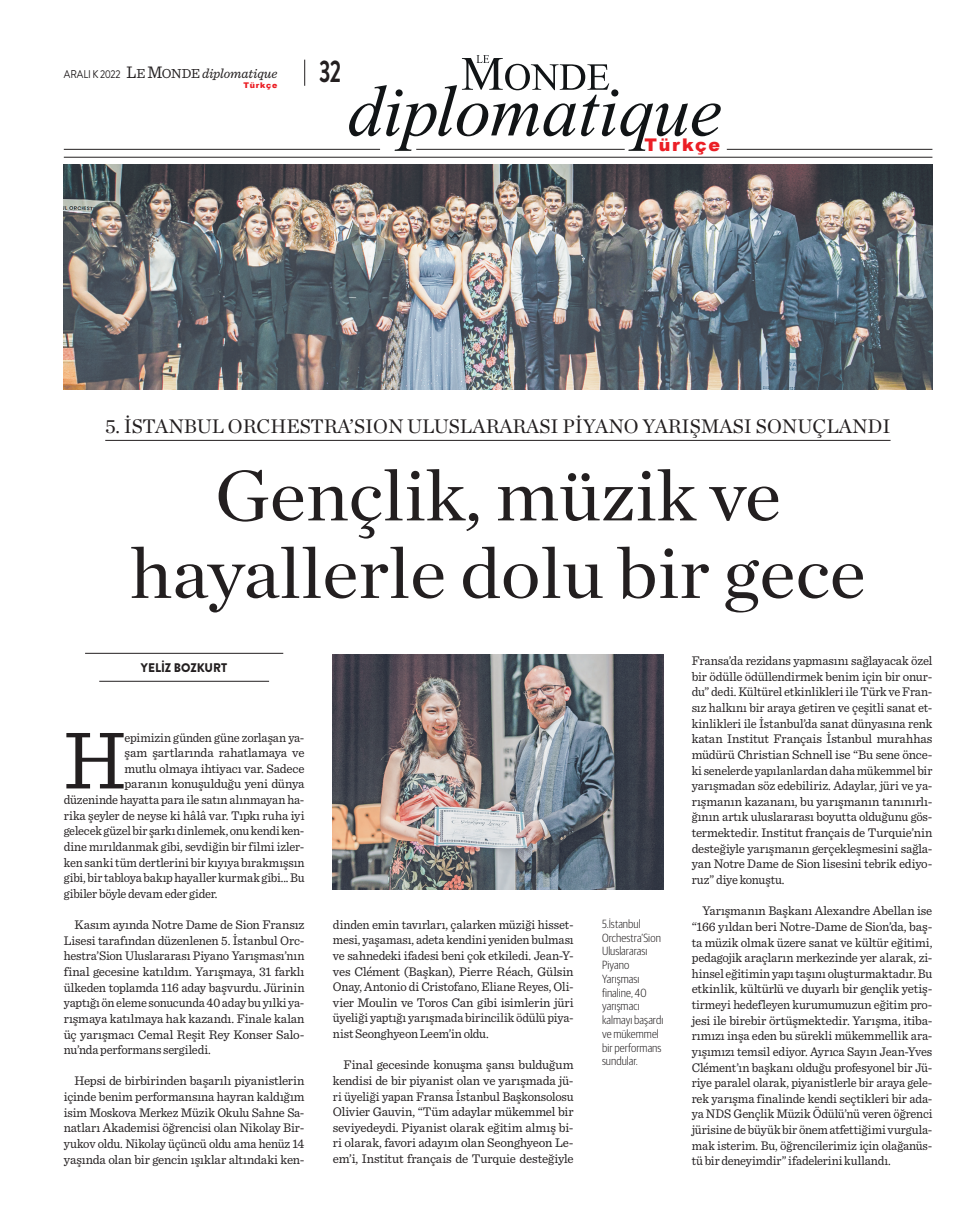
<style>
.page{position:relative;width:975px;height:1223px;background:#fff}
.page>*{position:absolute;margin:0;border:0;box-sizing:border-box;transform-origin:0 0}
.t1{font:85px "Sentinel";color:#231f20;scale:.95 1}
.t2{font:72.5px/77.5px "Chronicle Deck";color:#231f20;text-align:center;scale:1.04 1}
.t3{font:italic 36px "Times New Roman";color:#231f20}
.t4{font:700 31.25px "Brandon Grotesque";color:#231f20;scale:.7 1}
.t5{font:20px "Chronicle Deck";color:#231f20}
.t6{font:900 17.5px "Arial";letter-spacing:.09em;color:#eb1f26}
.t7{font:italic 13.75px "Sentinel";letter-spacing:-.005em;color:#231f20}
.t8{font:13.12px/15.6px "Sentinel";letter-spacing:-.01em;color:#231f20;text-align:justify}
.t9{font:13.12px/15.6px "Sentinel";letter-spacing:-.01em;color:#231f20;text-align:justify;scale:.96 1}
.t10{font:13.12px "Sentinel";letter-spacing:-.01em;color:#231f20;scale:.95 1}
.t11{font:900 12.5px "Brandon Grotesque";color:#231f20;scale:.95 1}
.t12{font:300 11.88px/13.8px "Guardian Sans Cond";color:#231f20}
.t13{font:900 7.88px "Arial";letter-spacing:.09em;color:#eb1d23}
.s1{font-family:"Brandon Grotesque";font-style:normal;font-size:11.25px}
.s2{font-style:normal;font-size:17.5px}
.s3{font-style:normal}
</style>
<div class="page">
<svg style="left:304px;top:60px;width:1px;height:26px"></svg>
<img style="left:64px;top:164px;width:868px;height:225px">
<hr style="left:85px;top:653px;width:198px;height:1px;background:#231f20">
<hr style="left:99px;top:681px;width:170px;height:1px;background:#231f20">
<svg style="left:349px;top:55px;width:371px;height:96px"></svg>
<hr style="left:105px;top:440px;width:785px;height:1px;background:#231f20">
<img style="left:333px;top:654px;width:330px;height:235px">
<hr style="left:64px;top:149px;width:316px;height:1px;background:#231f20">
<hr style="left:416px;top:149px;width:208px;height:1px;background:#231f20">
<hr style="left:726px;top:149px;width:206px;height:1px;background:#231f20">
<hr style="left:64px;top:157px;width:868px;height:1px;background:#231f20">
<h3 class="t3" style="left:90px;top:43px;width:192px">diplomatique</h3>
<p class="t7" style="left:64px;top:63px;width:215px"><span class="s1">ARALI K 2022</span> <span class="s2">L</span><span class="s3">E</span> <span class="s2">M</span><span class="s3">ONDE</span> diplomatique</p>
<h3 class="t4" style="left:319px;top:49px;width:33px">32</h3>
<p class="t13" style="left:243px;top:79px;width:36px">Türkçe</p>
<h3 class="t6" style="left:644px;top:132px;width:77px">Türkçe</h3>
<h3 class="t5" style="left:105px;top:411px;width:786px">5. İSTANBUL ORCHESTRA’SION ULUSLARARASI PİYANO YARIŞMASI SONUÇLANDI</h3>
<h2 class="t2" style="left:130px;top:452px;width:708px">Gençlik, müzik ve hayallerle dolu bir gece</h2>
<p class="t11" style="left:141px;top:659px;width:92px">YELİZ BOZKURT</p>
<h1 class="t1" style="left:64px;top:696px;width:67px">H</h1>
<p class="t10" style="left:125px;top:727px;width:191px">epimizin günden güne zorlaşan ya-</p>
<p class="t8" style="left:125px;top:744px;width:181px">şam şartlarında rahatlamaya ve</p>
<p class="t8" style="left:125px;top:759px;width:181px">mutlu olmaya ihtiyacı var. Sadece</p>
<p class="t8" style="left:125px;top:775px;width:181px">paranın konuşulduğu yeni dünya</p>
<p class="t10" style="left:64px;top:789px;width:255px">düzeninde hayatta para ile satın alınmayan ha-</p>
<p class="t8" style="left:64px;top:806px;width:242px">rika şeyler de neyse ki hâlâ var. Tıpkı ruha iyi</p>
<p class="t10" style="left:64px;top:821px;width:255px">gelecek güzel bir şarkı dinlemek, onu kendi ken-</p>
<p class="t10" style="left:64px;top:836px;width:255px">dine mırıldanmak gibi, sevdiğin bir filmi izler-</p>
<p class="t10" style="left:64px;top:852px;width:255px">ken sanki tüm dertlerini bir kıyıya bırakmışsın</p>
<p class="t10" style="left:64px;top:868px;width:255px">gibi, bir tabloya bakıp hayaller kurmak gibi... Bu</p>
<p class="t10" style="left:64px;top:883px;width:163px">gibiler böyle devam eder gider.</p>
<p class="t8" style="left:64px;top:916px;width:242px;text-indent:11px">Kasım ayında Notre Dame de Sion Fransız Lisesi tarafından düzenlenen 5. İstanbul Orc&shy;hestra’Sion Uluslararası Piyano Yarışması’nın final gecesine katıldım. Yarışmaya, 31 farklı ülkeden toplamda 116 aday başvurdu. Jürinin yaptığı ön eleme sonucunda 40 aday bu yılki ya&shy;rışmaya katılmaya hak kazandı. Finale kalan üç yarışmacı Cemal Reşit Rey Konser Salo&shy;nu’nda performans sergiledi.</p>
<p class="t8" style="left:64px;top:1072px;width:242px;text-indent:11px">Hepsi de birbirinden başarılı piyanistlerin içinde benim performansına hayran kaldığım isim Moskova Merkez Müzik Okulu Sahne Sa&shy;natları Akademisi öğrencisi olan Nikolay Bir&shy;yukov oldu. Nikolay üçüncü oldu ama henüz 14 yaşında olan bir gencin ışıklar altındaki ken-</p>
<p class="t9" style="left:333px;top:915px;width:252px">dinden emin tavırları, çalarken müziği hisset&shy;mesi, yaşaması, adeta kendini yeniden bulması ve sahnedeki ifadesi beni çok etkiledi. Jean-Y&shy;ves Clément (Başkan), Pierre Réach, Gülsin Onay, Antonio di Cristofano, Eliane Reyes, Oli&shy;vier Moulin ve Toros Can gibi isimlerin jüri üyeliği yaptığı yarışmada birincilik ödülü piya&shy;nist Seonghyeon Leem’in oldu.</p>
<p class="t8" style="left:333px;top:1056px;width:242px;text-indent:11px">Final gecesinde konuşma şansı bulduğum kendisi de bir piyanist olan ve yarışmada jü&shy;ri üyeliği yapan Fransa İstanbul Başkonsolosu Olivier Gauvin, “Tüm adaylar mükemmel bir seviyedeydi. Piyanist olarak eğitim almış bi&shy;ri olarak, favori adayım olan Seonghyeon Le&shy;em’i, Institut français de Turquie desteğiyle</p>
<p class="t12" style="left:602px;top:916px;width:63px">5.İstanbul<br>Orchestra’Sion<br>Uluslararası<br>Piyano<br>Yarışması finaline, 40 yarışmacı kalmayı başardı ve mükemmel bir performans sundular.</p>
<p class="t9" style="left:691px;top:652px;width:252px">Fransa’da rezidans yapmasını sağlayacak özel bir ödülle ödüllendirmek benim için bir onur&shy;du” dedi. Kültürel etkinlikleri ile Türk ve Fran&shy;sız halkını bir araya getiren ve çeşitli sanat et&shy;kinlikleri ile İstanbul’da sanat dünyasına renk katan Institut Français İstanbul murahhas müdürü Christian Schnell ise “Bu sene önce&shy;ki senelerde yapılanlardan daha mükemmel bir yarışmadan söz edebiliriz. Adaylar, jüri ve ya&shy;rışmanın kazananı, bu yarışmanın tanınırlı&shy;ğının artık uluslararası boyutta olduğunu gös&shy;termektedir. Institut français de Turquie’nin desteğiyle yarışmanın gerçekleşmesini sağla&shy;yan Notre Dame de Sion lisesini tebrik ediyo&shy;ruz” diye konuştu.</p>
<p class="t8" style="left:691px;top:902px;width:242px;text-indent:11px">Yarışmanın Başkanı Alexandre Abellan ise “166 yıldan beri Notre-Dame de Sion’da, baş&shy;ta müzik olmak üzere sanat ve kültür eğitimi, pedagojik araçların merkezinde yer alarak, zi&shy;hinsel eğitimin yapı taşını oluşturmaktadır. Bu etkinlik, kültürlü ve duyarlı bir gençlik yetiş&shy;tirmeyi hedefleyen kurumumuzun eğitim pro&shy;jesi ile birebir örtüşmektedir. Yarışma, itiba&shy;rımızı inşa eden bu sürekli mükemmellik ara&shy;yışımızı temsil ediyor. Ayrıca Sayın Jean-Yves Clément’ın başkanı olduğu profesyonel bir Jü&shy;riye paralel olarak, piyanistlerle bir araya gele&shy;rek yarışma finalinde kendi seçtikleri bir ada&shy;ya NDS Gençlik Müzik Ödülü’nü veren öğrenci jürisine de büyük bir önem atfettiğimi vurgula&shy;mak isterim. Bu, öğrencilerimiz için olağanüs&shy;tü bir deneyimdir” ifadelerini kullandı.</p>
</div>
